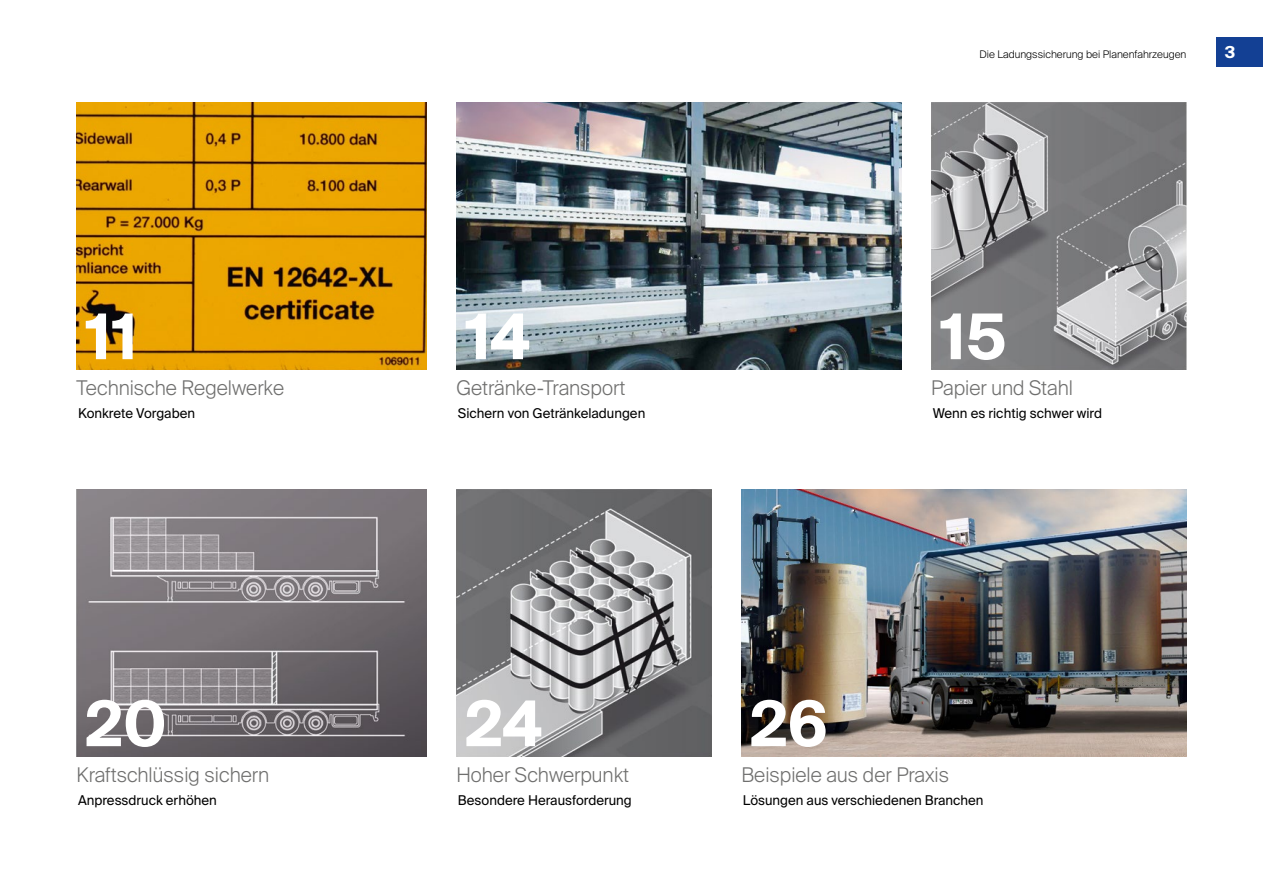
<style>
.page{position:relative;width:1263px;height:893px;background:#fff}
.page>*{position:absolute;margin:0;border:0;box-sizing:border-box;transform-origin:0 0}
.t1{font:700 63px "Suisse Intl";color:#fff}
.t2{font:300 20.25px "Suisse Intl";color:#6f6f6e}
.t3{font:700 16.5px "Suisse Intl";color:#fff}
.t4{font:13.5px "Suisse Intl";color:#000}
.t5{font:300 10.5px "Suisse Intl";color:#000}
</style>
<div class="page">
<img style="left:931px;top:102px;width:255px;height:268px">
<img style="left:77px;top:489px;width:350px;height:268px">
<img style="left:456px;top:489px;width:255px;height:268px">
<img style="left:456px;top:102px;width:445px;height:268px">
<img style="left:741px;top:489px;width:445px;height:268px">
<img style="left:77px;top:102px;width:350px;height:268px">
<div style="left:1216px;top:37px;width:47px;height:30px;background:#134094"></div>
<p class="t5" style="left:979px;top:49px;width:208px">Die Ladungssicherung bei Planenfahrzeugen</p>
<p class="t3" style="left:1225px;top:43px;width:12px">3</p>
<h1 class="t1" style="left:85px;top:301px;width:54px">11</h1>
<h1 class="t1" style="left:465px;top:301px;width:66px">14</h1>
<h1 class="t1" style="left:940px;top:301px;width:68px">15</h1>
<h2 class="t2" style="left:77px;top:376px;width:209px">Technische Regelwerke</h2>
<p class="t4" style="left:78px;top:405px;width:119px">Konkrete Vorgaben</p>
<h2 class="t2" style="left:456px;top:376px;width:170px">Getränke-Transport</h2>
<p class="t4" style="left:458px;top:405px;width:189px">Sichern von Getränkeladungen</p>
<h2 class="t2" style="left:931px;top:376px;width:143px">Papier und Stahl</h2>
<p class="t4" style="left:933px;top:405px;width:171px">Wenn es richtig schwer wird</p>
<h1 class="t1" style="left:85px;top:688px;width:83px">20</h1>
<h1 class="t1" style="left:465px;top:688px;width:78px">24</h1>
<h1 class="t1" style="left:750px;top:688px;width:80px">26</h1>
<h2 class="t2" style="left:77px;top:763px;width:194px">Kraftschlüssig sichern</h2>
<p class="t4" style="left:78px;top:792px;width:140px">Anpressdruck erhöhen</p>
<h2 class="t2" style="left:456px;top:763px;width:174px">Hoher Schwerpunkt</h2>
<p class="t4" style="left:458px;top:792px;width:175px">Besondere Herausforderung</p>
<h2 class="t2" style="left:741px;top:763px;width:209px">Beispiele aus der Praxis</h2>
<p class="t4" style="left:743px;top:792px;width:242px">Lösungen aus verschiedenen Branchen</p>
</div>
